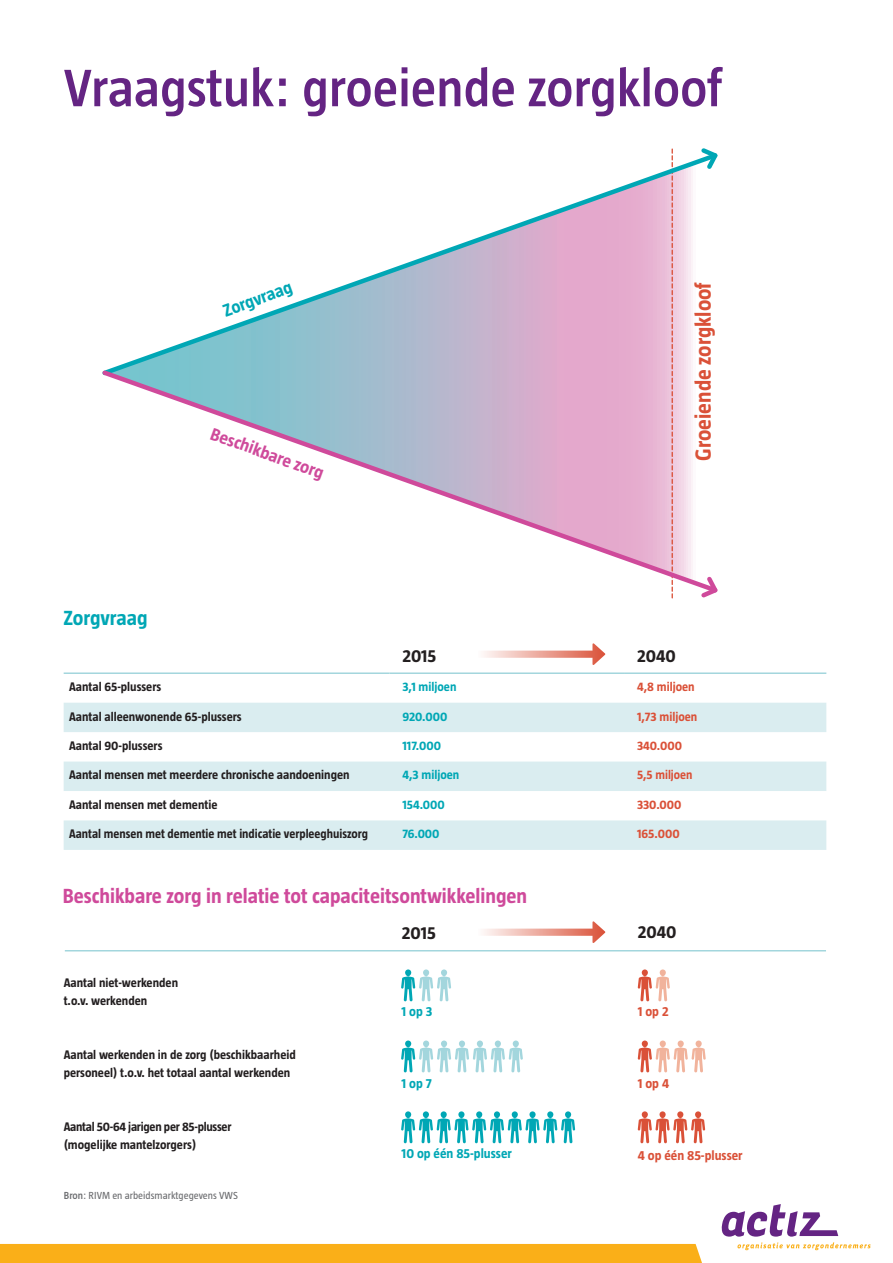
<style>
.page{position:relative;width:893px;height:1263px;background:#fff}
.page>*{position:absolute;margin:0;border:0;box-sizing:border-box;transform-origin:0 0}
.t1{font:600 54px "Taz";color:#642483}
._2040{font:700 22.5px "Taz";color:#da5138}
.t2{font:700 21px "Taz";color:#cf4a9b}
.t3{font:700 21px "Taz";color:#00a7b5}
._2015{font:700 18px "Taz";letter-spacing:-.005em;color:#231f20}
._2040-2{font:700 18px "Taz";color:#cf4a9b}
._2040-3{font:700 18px "Taz";color:#00a7b5}
._2015-2{font:700 13.5px "Taz";color:#00a7b5}
._2040-4{font:700 13.5px "Taz";color:#da5138}
.t4{font:700 12.75px/18px "Taz";color:#231f20}
.t5{font:700 12.75px/18px "Taz";letter-spacing:-.02em;color:#231f20}
._2015-3{font:700 12.75px "Taz";color:#da5138}
._2015-4{font:700 12.75px "Taz";color:#00a7b5}
._2040-5{font:10.5px "Taz";color:#6c6d70}
.s1{font-weight:600}
</style>
<div class="page">
<div style="left:0;top:1244px;width:702px;height:19px;background:#faaf18"></div>
<svg style="left:737px;top:1242px;width:134px;height:8px"></svg>
<svg style="left:721px;top:1204px;width:117px;height:32px"></svg>
<svg style="left:115px;top:150px;width:583px;height:217px"></svg>
<svg style="left:698px;top:148px;width:20px;height:21px"></svg>
<svg style="left:64px;top:702px;width:762px;height:1px"></svg>
<svg style="left:64px;top:703px;width:762px;height:147px;fill:#daedf0"></svg>
<hr style="left:64px;top:672px;width:325px;height:2px;background:#a3d6dd">
<hr style="left:389px;top:672px;width:235px;height:2px;background:#a3d6dd">
<hr style="left:624px;top:672px;width:202px;height:2px;background:#a3d6dd">
<svg style="left:102px;top:367px;width:596px;height:229px"></svg>
<svg style="left:698px;top:576px;width:20px;height:22px"></svg>
<svg style="left:401px;top:1111px;width:174px;height:32px"></svg>
<svg style="left:638px;top:1111px;width:67px;height:32px"></svg>
<svg style="left:401px;top:1040px;width:122px;height:32px"></svg>
<svg style="left:638px;top:1040px;width:68px;height:32px"></svg>
<svg style="left:401px;top:969px;width:50px;height:32px"></svg>
<svg style="left:638px;top:969px;width:32px;height:32px"></svg>
<hr style="left:65px;top:950px;width:761px;height:1px;background:#a3d6dd">
<svg style="left:483px;top:643px;width:122px;height:22px"></svg>
<svg style="left:483px;top:921px;width:122px;height:22px"></svg>
<p class="t1" style="left:64px;top:60px;width:660px">Vraagstuk: groeiende zorgkloof</p>
<p class="t3" style="left:64px;top:607px;width:85px">Zorgvraag</p>
<p class="_2040-3" style="left:221px;top:302px;width:73px;rotate:-20deg">Zorgvraag</p>
<p class="_2040" style="left:691px;top:461px;width:180px;rotate:-90deg">Groeiende zorgkloof</p>
<p class="_2040-2" style="left:215px;top:424px;width:121px;rotate:20deg">Beschikbare zorg</p>
<p class="_2015" style="left:402px;top:646px;width:35px">2015</p>
<p class="_2015" style="left:637px;top:646px;width:40px">2040</p>
<p class="t4" style="left:69px;top:678px;width:94px">Aantal 65-plussers</p>
<p class="_2015-4" style="left:402px;top:680px;width:56px">3,1 miljoen</p>
<p class="_2015-3" style="left:637px;top:680px;width:59px">4,8 miljoen</p>
<p class="t4" style="left:69px;top:707px;width:174px">Aantal alleenwonende 65-plussers</p>
<p class="_2015-4" style="left:402px;top:710px;width:46px">920.000</p>
<p class="_2015-3" style="left:637px;top:710px;width:62px">1,73 miljoen</p>
<p class="t4" style="left:69px;top:737px;width:95px">Aantal 90-plussers</p>
<p class="_2015-4" style="left:402px;top:739px;width:40px">117.000</p>
<p class="_2015-3" style="left:637px;top:739px;width:46px">340.000</p>
<p class="t4" style="left:69px;top:766px;width:282px">Aantal mensen met meerdere chronische aandoeningen</p>
<p class="_2015-4" style="left:402px;top:768px;width:58px">4,3 miljoen</p>
<p class="_2015-3" style="left:637px;top:768px;width:57px">5,5 miljoen</p>
<p class="t4" style="left:69px;top:796px;width:150px">Aantal mensen met dementie</p>
<p class="_2015-4" style="left:402px;top:798px;width:44px">154.000</p>
<p class="_2015-3" style="left:637px;top:798px;width:46px">330.000</p>
<p class="t4" style="left:69px;top:825px;width:300px">Aantal mensen met dementie met indicatie verpleeghuiszorg</p>
<p class="_2015-4" style="left:402px;top:827px;width:39px">76.000</p>
<p class="_2015-3" style="left:637px;top:827px;width:44px">165.000</p>
<p class="t2" style="left:63px;top:884px;width:466px">Beschikbare zorg in relatie tot capaciteitsontwikkelingen</p>
<p class="t4" style="left:64px;top:974px;width:116px">Aantal niet-werkenden t.o.v. werkenden</p>
<p class="t4" style="left:64px;top:1045px;width:234px">Aantal werkenden in de zorg (beschikbaarheid personeel) t.o.v. het totaal aantal werkenden</p>
<p class="t5" style="left:64px;top:1117px;width:169px">Aantal 50-64 jarigen per 85-plusser (mogelijke mantelzorgers)</p>
<p class="_2040-5" style="left:64px;top:1190px;width:175px"><span class="s1">Bron</span>: RIVM en arbeidsmarktgegevens VWS</p>
<p class="_2015" style="left:402px;top:923px;width:35px">2015</p>
<p class="_2015" style="left:638px;top:923px;width:40px">2040</p>
<p class="_2015-2" style="left:402px;top:1004px;width:32px">1 op 3</p>
<p class="_2040-4" style="left:638px;top:1004px;width:32px">1 op 2</p>
<p class="_2015-2" style="left:402px;top:1076px;width:32px">1 op 7</p>
<p class="_2040-4" style="left:638px;top:1076px;width:33px">1 op 4</p>
<p class="_2015-2" style="left:402px;top:1147px;width:112px">10 op één 85-plusser</p>
<p class="_2040-4" style="left:638px;top:1149px;width:106px">4 op één 85-plusser</p>
</div>
